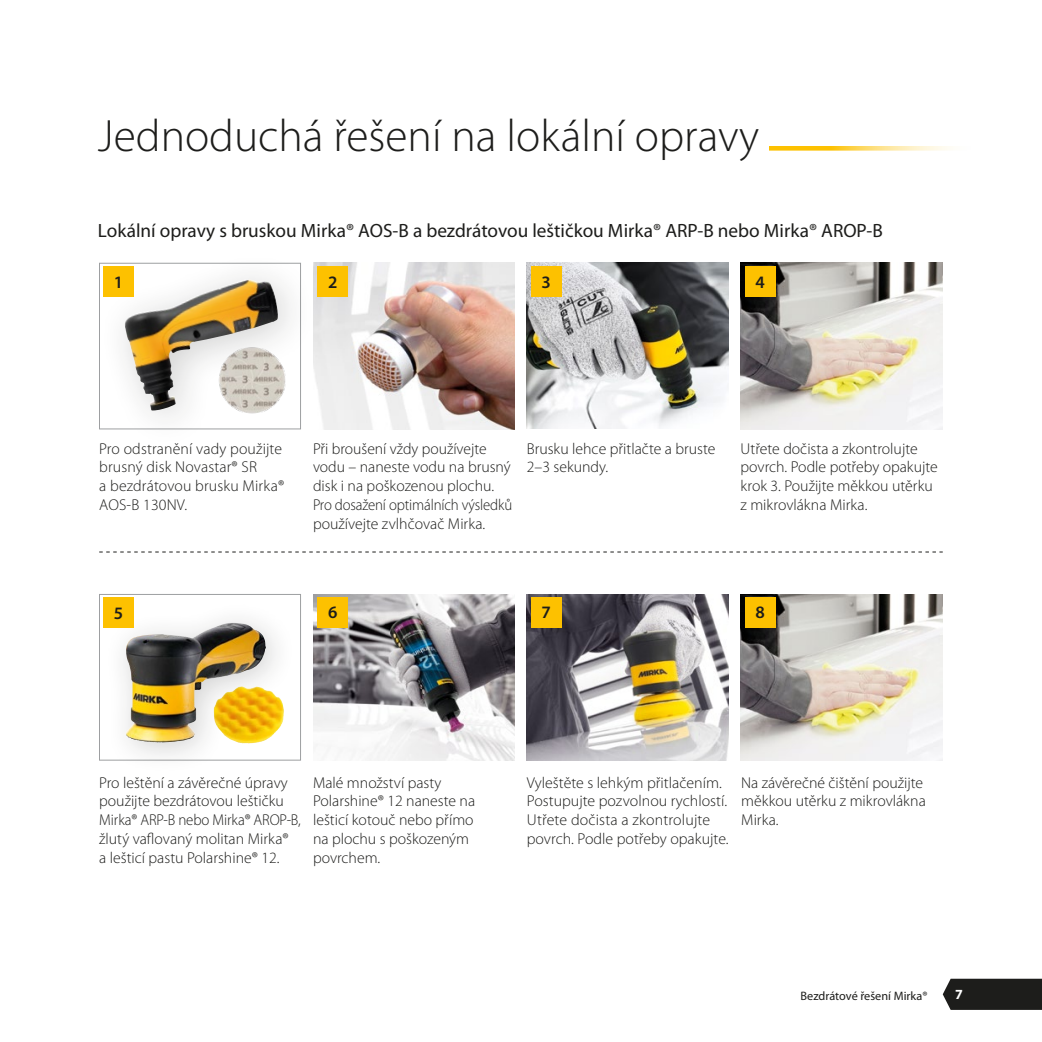
<style>
.page{position:relative;width:1042px;height:1042px;background:#fff}
.page>*{position:absolute;margin:0;border:0;box-sizing:border-box;transform-origin:0 0}
.t1{font:300 45.5px "Myriad Pro";color:#1d1d1b}
.t2{font:19.25px "Myriad Pro";color:#1d1d1b}
.t3{font:600 17.5px "Myriad Pro";color:#1d1d1b}
.t4{font:300 15.75px/18.9px "Myriad Pro";color:#1d1d1b}
.t5{font:700 14px "Myriad Pro";color:#fff}
.t6{font:12.25px "Myriad Pro";color:#1d1d1b}
</style>
<div class="page">
<img style="left:313px;top:594px;width:201px;height:166px">
<div style="left:99px;top:594px;width:202px;height:166px;border:1px solid #9d9fa1"></div>
<img style="left:527px;top:594px;width:201px;height:166px">
<img style="left:527px;top:263px;width:201px;height:165px">
<svg style="left:769px;top:146px;width:181px;height:5px"></svg>
<img style="left:317px;top:263px;width:197px;height:166px">
<img style="left:740px;top:263px;width:202px;height:166px">
<div style="left:97px;top:251px;width:220px;height:198px;background:#1d1d1b;opacity:.2"></div>
<img style="left:125px;top:279px;width:154px;height:131px">
<div style="left:317px;top:267px;width:31px;height:30px;background:#fdc100"></div>
<div style="left:531px;top:267px;width:30px;height:30px;background:#fdc100"></div>
<div style="left:745px;top:267px;width:30px;height:30px;background:#fdc100"></div>
<svg style="left:99px;top:551px;width:844px;height:1px"></svg>
<img style="left:740px;top:594px;width:202px;height:166px">
<div style="left:317px;top:597px;width:31px;height:31px;background:#fdc100"></div>
<div style="left:531px;top:597px;width:30px;height:31px;background:#fdc100"></div>
<div style="left:745px;top:597px;width:30px;height:31px;background:#fdc100"></div>
<div style="left:103px;top:600px;width:194px;height:174px;background:#1d1d1b;opacity:.2"></div>
<img style="left:122px;top:623px;width:104px;height:119px">
<img style="left:214px;top:686px;width:28px;height:55px">
<div style="left:103px;top:597px;width:31px;height:31px;background:#fdc100"></div>
<div style="left:103px;top:267px;width:31px;height:30px;background:#fdc100"></div>
<svg style="left:943px;top:978px;width:99px;height:32px"></svg>
<h1 class="t1" style="left:98px;top:111px;width:662px">Jednoduchá řešení na lokální opravy</h1>
<p class="t2" style="left:98px;top:220px;width:786px">Lokální opravy s bruskou Mirka® AOS-B a bezdrátovou leštičkou Mirka® ARP-B nebo Mirka® AROP-B</p>
<p class="t3" style="left:114px;top:272px;width:11px">1</p>
<p class="t3" style="left:328px;top:272px;width:11px">2</p>
<p class="t3" style="left:541px;top:272px;width:11px">3</p>
<p class="t3" style="left:755px;top:272px;width:11px">4</p>
<p class="t4" style="left:99px;top:439px;width:187px">Pro odstranění vady použijte brusný disk Novastar® SR<br>a bezdrátovou brusku Mirka®<br>AOS-B 130NV.</p>
<p class="t4" style="left:313px;top:439px;width:201px">Při broušení vždy používejte vodu – naneste vodu na brusný disk i na poškozenou plochu.<br>Pro dosažení optimálních výsledků používejte zvlhčovač Mirka.</p>
<p class="t4" style="left:527px;top:439px;width:190px">Brusku lehce přitlačte a bruste<br>2–3 sekundy.</p>
<p class="t4" style="left:740px;top:439px;width:199px">Utřete dočista a zkontrolujte povrch. Podle potřeby opakujte krok 3. Použijte měkkou utěrku z mikrovlákna Mirka.</p>
<p class="t3" style="left:114px;top:603px;width:11px">5</p>
<p class="t3" style="left:328px;top:603px;width:11px">6</p>
<p class="t3" style="left:541px;top:603px;width:11px">7</p>
<p class="t3" style="left:755px;top:603px;width:11px">8</p>
<p class="t4" style="left:99px;top:773px;width:203px">Pro leštění a závěrečné úpravy použijte bezdrátovou leštičku<br>Mirka® ARP-B nebo Mirka® AROP-B, žlutý vaflovaný molitan Mirka®<br>a lešticí pastu Polarshine® 12.</p>
<p class="t4" style="left:313px;top:773px;width:164px">Malé množství pasty<br>Polarshine® 12 naneste na lešticí kotouč nebo přímo na plochu s poškozeným povrchem.</p>
<p class="t4" style="left:527px;top:773px;width:203px">Vyleštěte s lehkým přitlačením.<br>Postupujte pozvolnou rychlostí.<br>Utřete dočista a zkontrolujte povrch. Podle potřeby opakujte.</p>
<p class="t4" style="left:741px;top:773px;width:186px">Na závěrečné čištění použijte měkkou utěrku z mikrovlákna<br>Mirka.</p>
<p class="t6" style="left:800px;top:989px;width:129px">Bezdrátové řešení Mirka®</p>
<p class="t5" style="left:955px;top:985px;width:9px">7</p>
</div>
